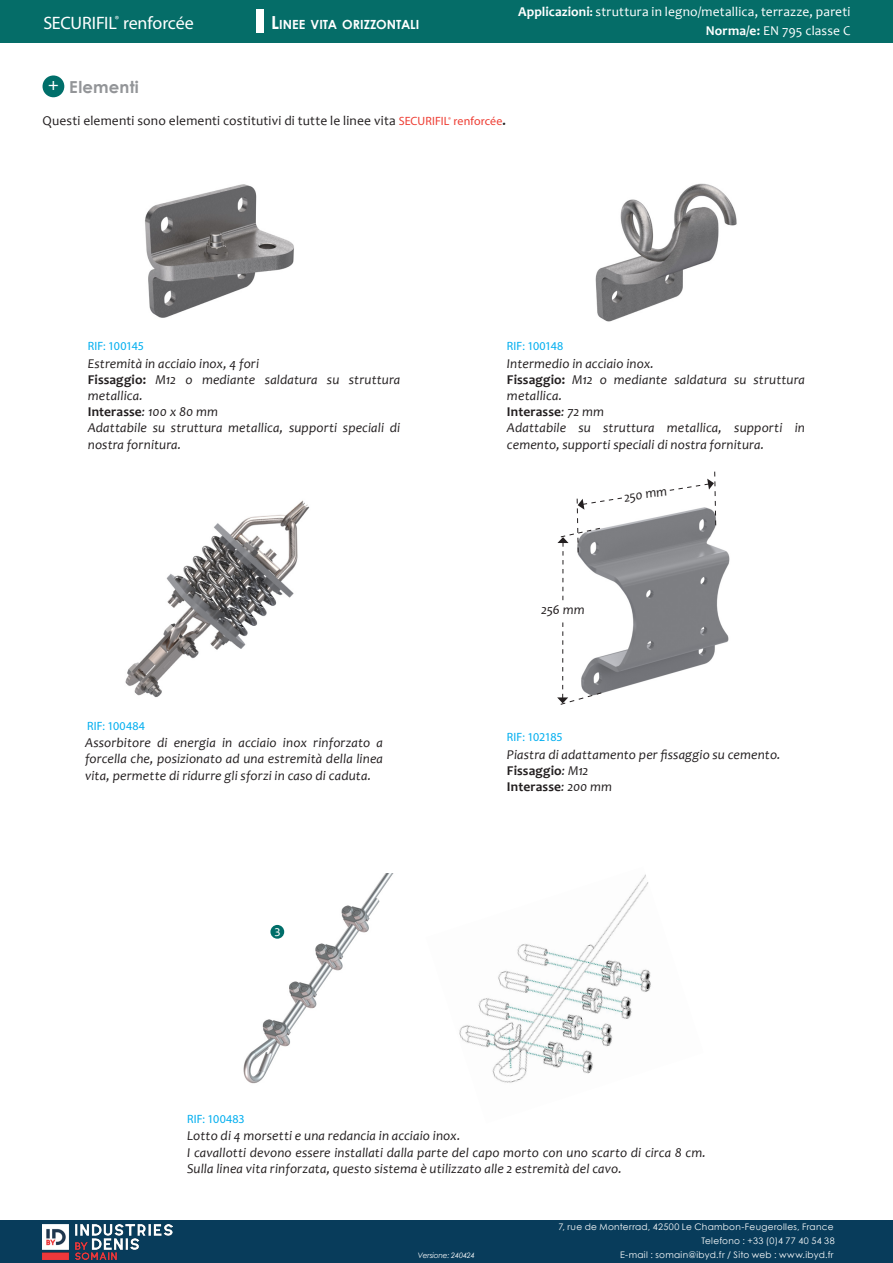
<style>
.page{position:relative;width:893px;height:1263px;background:#fff}
.page>*{position:absolute;margin:0;border:0;box-sizing:border-box;transform-origin:0 0}
.t1{font:19.5px "Eurostile";color:#fff}
.t2{font:18px "Myriad Pro";letter-spacing:-.01em;color:#fff}
.t3{font:700 16.5px "Century Gothic";letter-spacing:.01em;color:#939598}
.t4{font:italic 13.5px/16.2px "Candara";letter-spacing:.01em;color:#231f20}
.t5{font:13.5px/18.9px "Candara";letter-spacing:.01em;color:#fff;text-align:right}
.t6{font:13.5px "Candara";letter-spacing:.015em;color:#231f20}
.t7{font:700 13.5px "Candara";letter-spacing:.01em;color:#231f20}
.t8{font:700 12.6px "Century Gothic";letter-spacing:.005em;color:#fff}
.t9{font:12px "Myriad Pro";letter-spacing:.01em;color:#00aeef}
.t10{font:12px "Myriad Pro";letter-spacing:-.015em;color:#00aeef}
.t11{font:12px "Myriad Pro";letter-spacing:-.01em;color:#00aeef}
.t12{font:12px "Consolas";color:#fff}
.t13{font:9px/13.8px "Century Gothic";letter-spacing:.03em;color:#fff;text-align:right}
.t14{font:italic 7.5px "Century Gothic";letter-spacing:-.025em;color:#fff}
.s1{font-size:18px}
.s2{font-weight:700}
.s3{font-weight:700;font-size:12px}
.s4{font-family:"Myriad Pro";font-size:12px;color:#ee3e34}
.s5{font-weight:700;font-style:normal}
.s6{font-weight:400;font-style:italic}
</style>
<div class="page">
<div style="left:0;top:0;width:893px;height:43px;background:#056d68"></div>
<div style="left:257px;top:10px;width:7px;height:23px;background:#fff"></div>
<div style="left:0;top:1220px;width:893px;height:43px;background:#083c5b"></div>
<img style="left:43px;top:1225px;width:130px;height:35px">
<div style="left:43px;top:75px;width:21px;height:22px;background:#006f6a;border-radius:50%"></div>
<img style="left:716px;top:520px;width:14px;height:125px">
<img style="left:145px;top:184px;width:149px;height:134px">
<img style="left:595px;top:183px;width:142px;height:139px">
<img style="left:125px;top:500px;width:185px;height:198px">
<svg style="left:557px;top:471px;width:159px;height:234px"></svg>
<img style="left:243px;top:873px;width:151px;height:211px">
<img style="left:459px;top:874px;width:192px;height:209px">
<div style="left:270px;top:925px;width:14px;height:14px;background:#006e69;border-radius:50%"></div>
<h2 class="t2" style="left:43px;top:12px;width:152px">SECURIFIL<sup>®</sup> renforcée</h2>
<p class="t8" style="left:271px;top:14px;width:150px"><span class="s1">L</span>INEE VITA ORIZZONTALI</p>
<p class="t5" style="left:518px;top:2px;width:334px"><span class="s2">Applicazioni</span><span class="s3">:</span> struttura in legno/metallica, terrazze, pareti<br><span class="s2">Norma/e:</span> EN 795 classe C</p>
<p class="t1" style="left:47px;top:72px;width:13px">+</p>
<p class="t3" style="left:69px;top:74px;width:71px">Elementi</p>
<p class="t6" style="left:43px;top:113px;width:465px">Questi elementi sono elementi costitutivi di tutte le linee vita <span class="s4">SECURIFIL</span><sup>®</sup> <span class="s4">renforcée</span><span class="s2">.</span></p>
<p class="t11" style="left:88px;top:339px;width:58px">RIF: 100145</p>
<p class="t9" style="left:507px;top:339px;width:58px">RIF: 100148</p>
<p class="t4" style="left:88px;top:355px;width:173px">Estremità in acciaio inox, 4 fori</p>
<p class="t4" style="left:88px;top:371px;width:314px"><span class="s5">Fissaggio:</span> M12 o mediante saldatura su struttura metallica.</p>
<p class="t7" style="left:88px;top:403px;width:132px">Interasse<span class="s6">: 100 x 80 mm</span></p>
<p class="t4" style="left:88px;top:420px;width:314px">Adattabile su struttura metallica, supporti speciali di nostra fornitura.</p>
<p class="t9" style="left:87px;top:718px;width:60px">RIF: 100484</p>
<p class="t4" style="left:85px;top:735px;width:300px;text-align:justify">Assorbitore di energia in acciaio inox rinforzato a forcella che, posizionato ad una estremità della linea vita, permette di ridurre gli sforzi in caso di caduta.</p>
<p class="t12" style="left:274px;top:924px;width:8px">3</p>
<p class="t9" style="left:187px;top:1111px;width:59px">RIF: 100483</p>
<p class="t4" style="left:507px;top:355px;width:149px">Intermedio in acciaio inox.</p>
<p class="t4" style="left:507px;top:371px;width:300px"><span class="s5">Fissaggio:</span> M12 o mediante saldatura su struttura metallica.</p>
<p class="t7" style="left:507px;top:403px;width:98px">Interasse<span class="s6">: 72 mm</span></p>
<p class="t4" style="left:507px;top:420px;width:299px">Adattabile su struttura metallica, supporti in cemento, supporti speciali di nostra fornitura.</p>
<p class="t4" style="left:623px;top:489px;width:45px;rotate:-9deg">250 mm</p>
<p class="t4" style="left:541px;top:601px;width:45px">256 mm</p>
<p class="t10" style="left:507px;top:730px;width:57px">RIF: 102185</p>
<p class="t4" style="left:507px;top:746px;width:275px">Piastra di adattamento per fissaggio su cemento.</p>
<p class="t7" style="left:507px;top:762px;width:83px">Fissaggio<span class="s6">: M12</span></p>
<p class="t7" style="left:507px;top:778px;width:107px">Interasse<span class="s6">: 200 mm</span></p>
<p class="t4" style="left:187px;top:1128px;width:275px">Lotto di 4 morsetti e una redancia in acciaio inox.</p>
<p class="t4" style="left:187px;top:1144px;width:520px">I cavallotti devono essere installati dalla parte del capo morto con uno scarto di circa 8 cm.<br>Sulla linea vita rinforzata, questo sistema è utilizzato alle 2 estremità del cavo.</p>
<p class="t13" style="left:558px;top:1220px;width:278px">7, rue de Monterrad, 42500 Le Chambon-Feugerolles, France<br>Telefono : +33 (0)4 77 40 54 38</p>
<p class="t14" style="left:418px;top:1250px;width:59px">Versione: 240424</p>
<p class="t13" style="left:620px;top:1248px;width:215px">E-mail : somain@ibyd.fr / Sito web : www.ibyd.fr</p>
</div>
